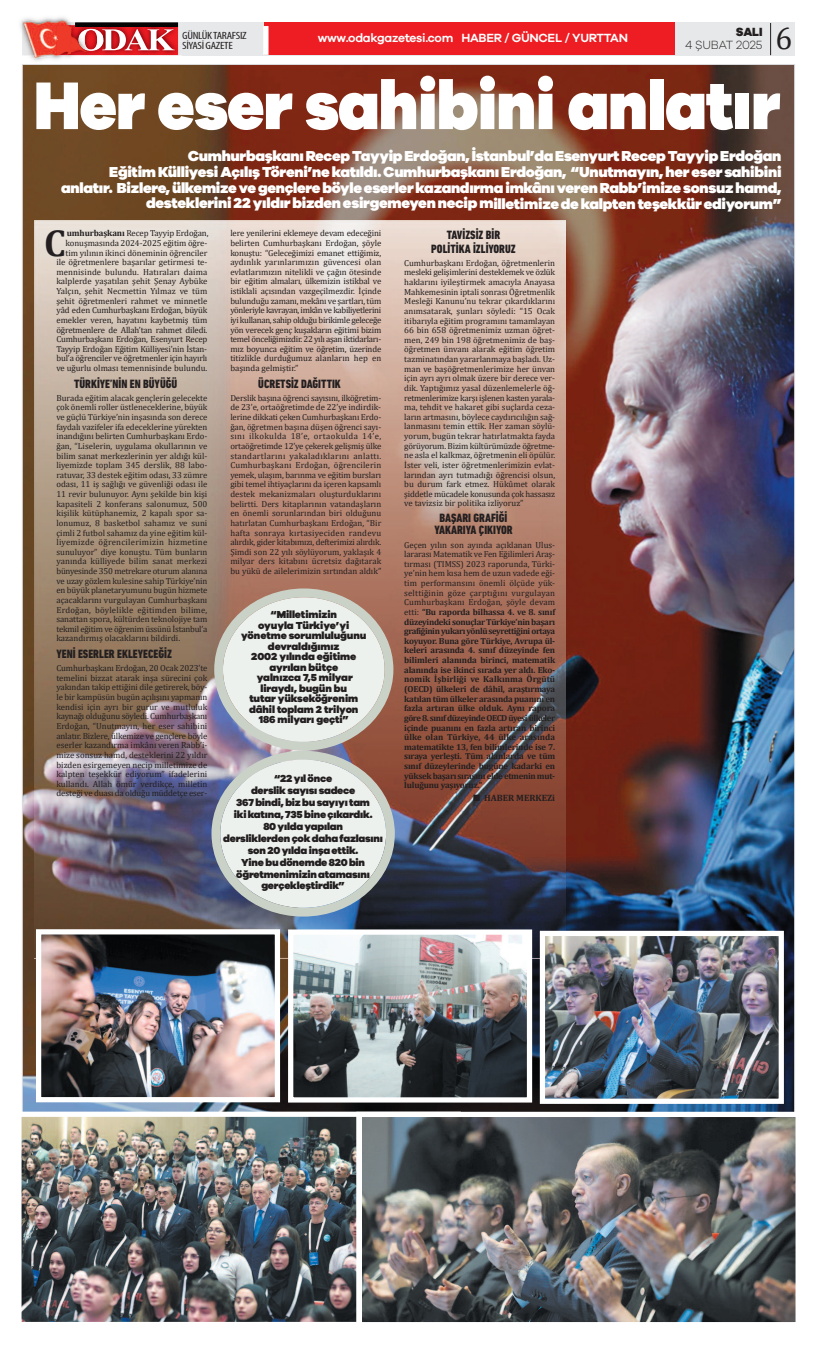
<style>
.page{position:relative;width:817px;height:1347px;background:#fff}
.page>*{position:absolute;margin:0;border:0;box-sizing:border-box;transform-origin:0 0}
.t1{font:900 69.48px "Galano Grotesque";letter-spacing:-.01em;color:#fff;scale:.92 1}
.t2{font:700 37.62px "Cambria";color:#231f20}
.t3{font:31.5px "Cambria";color:#231f20}
.t4{font:900 14.88px/15.8px "Galano Grotesque";letter-spacing:-.02em;color:#fff;text-align:right}
.t5{font:800 condensed 12.25px/14px "DIN Next LT Pro";color:#231f20;text-align:center}
.t6{font:600 12.25px "Galano Grotesque";letter-spacing:-.025em;color:#fff}
.t7{font:300 12.25px "Galano Grotesque";letter-spacing:-.01em;color:#231f20}
.t8{font:800 12.25px "Galano Grotesque";color:#231f20}
.t9{font:900 10.5px/10.5px "Galano Grotesque";letter-spacing:-.02em;color:#231f20;text-align:center}
.t10{font:condensed 10.5px/10.5px "Myriad Pro";letter-spacing:-.025em;color:#231f20;scale:1.19 1}
.t11{font:700 9.19px "Cambria";color:#231f20}
.t12{font:8.75px/9.6px "Cambria";letter-spacing:-.005em;color:#231f20;text-align:justify}
.t13{font:700 8.75px/9.6px "Cambria";letter-spacing:-.035em;color:#231f20;text-align:justify}
.s1{font-weight:400}
.s2{font-weight:700}
</style>
<div class="page">
<div style="left:22px;top:22px;width:772px;height:33px;background:#e7e8e9"></div>
<img style="left:105px;top:55px;width:74px;height:1px">
<img style="left:174px;top:22px;width:5px;height:33px">
<img style="left:174px;top:27px;width:4px;height:28px">
<img style="left:174px;top:23px;width:4px;height:4px">
<img style="left:20px;top:20px;width:51px;height:41px">
<img style="left:25px;top:55px;width:35px;height:5px">
<img style="left:22px;top:17px;width:49px;height:5px">
<img style="left:22px;top:22px;width:40px;height:33px">
<img style="left:57px;top:25px;width:5px;height:30px">
<svg style="left:62px;top:21px;width:112px;height:34px;background:#c45657"></svg>
<div style="left:264px;top:22px;width:410px;height:33px;background:#ee1d23"></div>
<div style="left:263px;top:26px;width:5px;height:29px;background:#fff"></div>
<hr style="left:769px;top:23px;width:1px;height:32px;background:#231f20">
<img style="left:24px;top:66px;width:768px;height:1046px">
<img style="left:35px;top:221px;width:530px;height:737px">
<img style="left:42px;top:935px;width:232px;height:161px">
<div style="left:36px;top:929px;width:244px;height:173px;border:5px solid #fff"></div>
<img style="left:22px;top:1117px;width:334px;height:204px">
<div style="left:16px;top:1111px;width:444px;height:216px;border:5px solid #fff"></div>
<svg style="left:211px;top:588px;width:183px;height:328px;background:#ceccca"></svg>
<img style="left:362px;top:1118px;width:432px;height:203px">
<div style="left:356px;top:1112px;width:444px;height:215px;border:5px solid #fff"></div>
<img style="left:294px;top:935px;width:232px;height:161px">
<div style="left:288px;top:929px;width:244px;height:173px;border:5px solid #fff"></div>
<img style="left:545px;top:937px;width:232px;height:161px">
<div style="left:539px;top:931px;width:244px;height:173px;border:5px solid #fff"></div>
<h3 class="t3" style="left:775px;top:19px;width:18px">6</h3>
<h3 class="t8" style="left:735px;top:27px;width:28px">SALI</h3>
<h3 class="t7" style="left:684px;top:41px;width:79px">4 ŞUBAT 2025</h3>
<p class="t10" style="left:182px;top:31px;width:56px">GÜNLÜKTARAFSIZ<br>SİYASİGAZETE</p>
<h3 class="t6" style="left:317px;top:33px;width:311px">www.odakgazetesi.com HABER / GÜNCEL / YURTTAN</h3>
<h1 class="t1" style="left:34px;top:79px;width:812px">Her eser sahibini anlatır</h1>
<p class="t4" style="left:61px;top:149px;width:721px">CumhurbaşkanıRecepTayyipErdoğan,İstanbul’daEsenyurtRecepTayyipErdoğan EğitimKülliyesiAçılışTöreni’nekatıldı.CumhurbaşkanıErdoğan, “Unutmayın,heresersahibini anlatır. Bizlere,ülkemizevegençlereböyleeserlerkazandırmaimkânıverenRabb’imizesonsuzhamd, desteklerini22yıldırbizdenesirgemeyennecipmilletimizedekalptenteşekkürediyorum”</p>
<h2 class="t2" style="left:44px;top:220px;width:23px">C</h2>
<h3 class="t5" style="left:431px;top:229px;width:86px">TAVİZSİZ BİR<br>POLİTİKA İZLİYORUZ</h3>
<p class="t12" style="left:404px;top:258px;width:152px">Cumhurbaşkanı Erdoğan, öğretmenlerin mesleki gelişimlerini desteklemek ve özlük haklarını iyileştirmek amacıyla Anayasa Mahkemesinin iptali sonrası Öğretmenlik Mesleği Kanunu’nu tekrar çıkardıklarını anımsatarak, şunları söyledi: “15 Ocak itibarıyla eğitim programını tamamlayan 66 bin 658 öğretmenimiz uzman öğret&shy;men, 249 bin 198 öğretmenimiz de baş&shy;öğretmen ünvanı alarak eğitim öğretim tazminatından yararlanmaya başladı. Uz&shy;man ve başöğretmenlerimize her ünvan için ayrı ayrı olmak üzere bir derece ver&shy;dik. Yaptığımız yasal düzenlemelerle öğ&shy;retmenlerimize karşı işlenen kasten yarala&shy;ma, tehdit ve hakaret gibi suçlarda ceza&shy;ların artmasını, böylece caydırıcılığın sağ&shy;lanmasını temin ettik. Her zaman söylü&shy;yorum, bugün tekrar hatırlatmakta fayda görüyorum. Bizim kültürümüzde öğretme&shy;ne asla el kalkmaz, öğretmenin eli öpülür.<br>İster veli, ister öğretmenlerimizin evlat&shy;larından ayrı tutmadığı öğrencisi olsun, bu durum fark etmez. Hükûmet olarak şiddetle mücadele konusunda çok hassasız ve tavizsiz bir politika izliyoruz”</p>
<h3 class="t5" style="left:434px;top:513px;width:80px;line-height:12.2px">BAŞARI GRAFİĞİ<br>YAKARIYA ÇIKIYOR</h3>
<p class="t13" style="left:404px;top:540px;width:152px"><span class="s1">Geçen yılın son ayında açıklanan Ulus&shy;lararası Matematik ve Fen Eğilimleri Araş&shy;tırması (TIMSS) 2023 raporunda, Türki&shy;ye’nin hem kısa hem de uzun vadede eği&shy;tim performansını önemli ölçüde yük&shy;selttiğinin göze çarptığını vurgulayan Cumhurbaşkanı Erdoğan, şöyle devam etti:</span> “Bu raporda bilhassa 4. ve 8. sınıf düzeyindeki sonuçlar Türkiye’nin başarı grafiğinin yukarı yönlü seyrettiğini ortaya koyuyor. Buna göre Türkiye, Avrupa ül&shy;keleri arasında 4. sınıf düzeyinde fen bilimleri alanında birinci, matematik alanında ise ikinci sırada yer aldı. Eko&shy;nomik İşbirliği ve Kalkınma Örgütü (OECD) ülkeleri de dâhil, araştırmaya katılan tüm ülkeler arasında puanını en fazla artıran ülke olduk. Aynı rapora göre 8. sınıf düzeyinde OECD üyesi ülkeler içinde puanını en fazla artıran birinci ülke olan Türkiye, 44 ülke arasında matematikte 13, fen bilimlerinde ise 7. sıraya yerleşti. Tüm alanlarda ve tüm sınıf düzeylerinde bugüne kadarki en yüksek başarı sırasını elde etmenin mut&shy;luluğunu yaşıyoruz.”</p>
<p class="t11" style="left:473px;top:792px;width:83px">■ HABER MERKEZi</p>
<p class="t12" style="left:56px;top:228px;width:153px;text-align:right"><span class="s2">umhurbaşkanı</span> Recep Tayyip Erdoğan, konuşmasında 2024-2025 eğitim öğre&shy;tim yılının ikinci döneminin öğrenciler ile öğretmenlere başarılar getirmesi te&shy;mennisinde bulundu. Hatıraları daima kalplerde yaşatılan şehit Şenay Aybüke Yalçın, şehit Necmettin Yılmaz ve tüm şehit öğretmenleri rahmet ve minnetle yâd eden Cumhurbaşkanı Erdoğan, büyük emekler veren, hayatını kaybetmiş tüm öğretmenlere de Allah’tan rahmet diledi.<br>Cumhurbaşkanı Erdoğan, Esenyurt Recep Tayyip Erdoğan Eğitim Külliyesi’nin İstan&shy;bul’a öğrenciler ve öğretmenler için hayırlı ve uğurlu olması temennisinde bulundu.</p>
<h3 class="t5" style="left:74px;top:378px;width:105px">TÜRKİYE’NİN EN BÜYÜĞÜ</h3>
<p class="t12" style="left:56px;top:393px;width:152px">Burada eğitim alacak gençlerin gelecekte çok önemli roller üstleneceklerine, büyük ve güçlü Türkiye’nin inşasında son derece faydalı vazifeler ifa edeceklerine yürekten inandığını belirten Cumhurbaşkanı Erdo&shy;ğan, “Liselerin, uygulama okullarının ve bilim sanat merkezlerinin yer aldığı kül&shy;liyemizde toplam 345 derslik, 88 labo&shy;ratuvar, 33 destek eğitim odası, 33 zümre odası, 11 iş sağlığı ve güvenliği odası ile 11 revir bulunuyor. Aynı şekilde bin kişi kapasiteli 2 konferans salonumuz, 500 kişilik kütüphanemiz, 2 kapalı spor sa&shy;lonumuz, 8 basketbol sahamız ve suni çimli 2 futbol sahamız da yine eğitim kül&shy;liyemizde öğrencilerimizin hizmetine sunuluyor” diye konuştu. Tüm bunların yanında külliyede bilim sanat merkezi bünyesinde 350 metrekare oturum alanına ve uzay gözlem kulesine sahip Türkiye’nin en büyük planetaryumunu bugün hizmete açacaklarını vurgulayan Cumhurbaşkanı Erdoğan, böylelikle eğitimden bilime, sanattan spora, kültürden teknolojiye tam tekmil eğitim ve öğrenim üssünü İstanbul’a kazandırmış olacaklarını bildirdi.</p>
<h3 class="t5" style="left:56px;top:648px;width:117px">YENİ ESERLER EKLEYECEĞİZ</h3>
<p class="t12" style="left:56px;top:663px;width:152px">Cumhurbaşkanı Erdoğan, 20 Ocak 2023’te temelini bizzat atarak inşa sürecini çok yakından takip ettiğini dile getirerek, böy&shy;le bir kampüsün bugün açılışını yapmanın kendisi için ayrı bir gurur ve mutluluk kaynağı olduğunu söyledi. Cumhurbaşkanı Erdoğan, “Unutmayın, her eser sahibini anlatır. Bizlere, ülkemize ve gençlere böyle eserler kazandırma imkânı veren Rabb’i&shy;mize sonsuz hamd, desteklerini 22 yıldır bizden esirgemeyen necip milletimize de kalpten teşekkür ediyorum” ifadelerini kullandı. Allah ömür verdikçe, milletin desteği ve duası da olduğu müddetçe eser-</p>
<p class="t12" style="left:230px;top:228px;width:152px">lere yenilerini eklemeye devam edeceğini belirten Cumhurbaşkanı Erdoğan, şöyle konuştu: “Geleceğimizi emanet ettiğimiz, aydınlık yarınlarımızın güvencesi olan evlatlarımızın nitelikli ve çağın ötesinde bir eğitim almaları, ülkemizin istikbal ve istiklali açısından vazgeçilmezdir. İçinde bulunduğu zamanı, mekânı ve şartları, tüm yönleriyle kavrayan, imkân ve kabiliyetlerini iyi kullanan, sahip olduğu birikimle geleceğe yön verecek genç kuşakların eğitimi bizim temel önceliğimizdir. 22 yılı aşan iktidarları&shy;mız boyunca eğitim ve öğretim, üzerinde titizlikle durduğumuz alanların hep en başında gelmiştir.”</p>
<h3 class="t5" style="left:258px;top:378px;width:84px">ÜCRETSİZ DAĞITTIK</h3>
<p class="t12" style="left:230px;top:393px;width:152px">Derslik başına öğrenci sayısını, ilköğretim&shy;de 23’e, ortaöğretimde de 22’ye indirdik&shy;lerine dikkati çeken Cumhurbaşkanı Erdo&shy;ğan, öğretmen başına düşen öğrenci sayı&shy;sını ilkokulda 18’e, ortaokulda 14’e, ortaöğretimde 12’ye çekerek gelişmiş ülke standartlarını yakaladıklarını anlattı.<br>Cumhurbaşkanı Erdoğan, öğrencilerin yemek, ulaşım, barınma ve eğitim bursları gibi temel ihtiyaçlarını da içeren kapsamlı destek mekanizmaları oluşturduklarını belirtti. Ders kitaplarının vatandaşların en önemli sorunlarından biri olduğunu hatırlatan Cumhurbaşkanı Erdoğan, “Bir hafta sonraya kırtasiyeciden randevu alırdık, gider kitabımızı, defterimizi alırdık.<br>Şimdi son 22 yılı söylüyorum, yaklaşık 4 milyar ders kitabını ücretsiz dağıtarak bu yükü de ailelerimizin sırtından aldık”</p>
<p class="t9" style="left:241px;top:610px;width:126px">“Milletimizin<br>oyuyla Türkiye’yi yönetme sorumluluğunu devraldığımız<br>2002 yılında eğitime ayrılan bütçe<br>yalnızca 7,5 milyar liraydı, bugün bu<br>tutar yükseköğrenim dâhil toplam 2 trilyon<br>186 milyarı geçti”</p>
<p class="t9" style="left:223px;top:773px;width:161px;line-height:11.9px">“22yılönce dersliksayısısadece<br>367bindi,bizbusayıyı tam ikikatına,735bineçıkardık.<br>80yıldayapılan dersliklerdençokdahafazlasını son20yıldainşaettik.<br>Yinebudönemde820bin öğretmenimizinatamasını gerçekleştirdik”</p>
</div>
